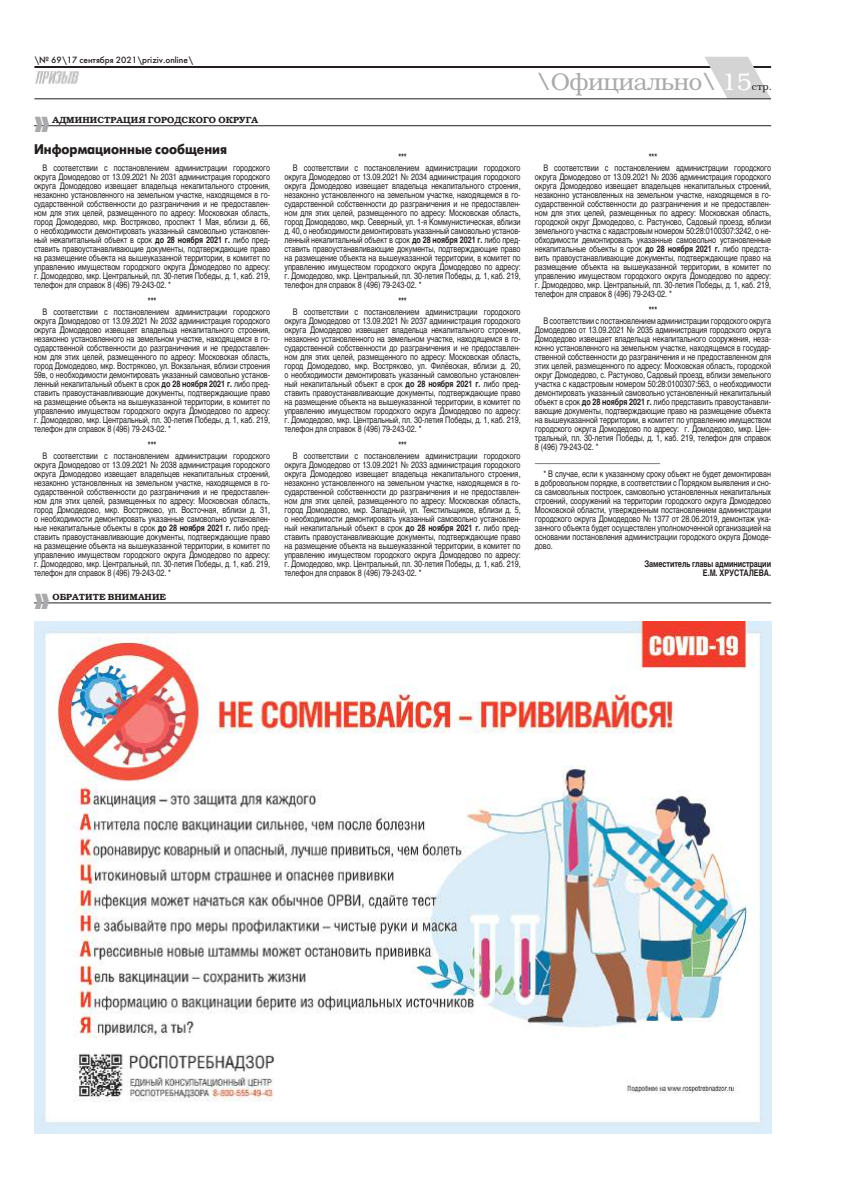
<style>
.page{position:relative;width:842px;height:1191px;background:#fff}
.page>*{position:absolute;margin:0;border:0;box-sizing:border-box;transform-origin:0 0}
.t1{font:24px "Bookman Light ITC";letter-spacing:-.02em;color:#aaaaac}
.t2{font:700 14px "Futura Futuris";color:#241f1f;scale:.9 1}
.t3{font:10px "Bookman Light ITC";color:#241f1f}
.t4{font:9px/9px "Helios VM";letter-spacing:-.01em;color:#241f1f;text-align:justify;scale:.8 1}
.t5{font:700 9px/9px "Helios VM";letter-spacing:-.01em;color:#241f1f;text-align:right;scale:.8 1}
.t6{font:9px "Bookman Demi ITC";letter-spacing:.01em;color:#241f1f}
.t7{font:9px "Futura Futuris";color:#241f1f}
.s1{font-weight:700}
.s2{color:#fff}
</style>
<div class="page">
<hr style="left:34px;top:66px;width:737px;height:2px;background:#241f1f">
<svg style="left:704px;top:57px;width:67px;height:42px"></svg>
<hr style="left:34px;top:99px;width:737px;height:1px;background:#241f1f">
<img style="left:35px;top:70px;width:43px;height:13px">
<hr style="left:34px;top:125px;width:737px;height:1px;background:#241f1f">
<hr style="left:535px;top:463px;width:125px;height:1px;background:#7d7c7e">
<img style="left:34px;top:621px;width:737px;height:512px">
<hr style="left:34px;top:602px;width:737px;height:1px;background:#241f1f">
<svg style="left:35px;top:125px;width:14px;height:2px"></svg>
<svg style="left:35px;top:602px;width:14px;height:2px"></svg>
<p class="t7" style="left:34px;top:57px;width:161px">\№ 69\17 сентября 2021\priziv.online\</p>
<p class="t6" style="left:52px;top:116px;width:207px">АДМИНИСТРАЦИЯ ГОРОДСКОГО ОКРУГА</p>
<h2 class="t2" style="left:34px;top:144px;width:216px">Информационные сообщения</h2>
<p class="t4" style="left:34px;top:164px;width:297px;text-indent:9px">В соответствии с постановлением администрации городского округа Домодедово от 13.09.2021 № 2031 администрация городского округа Домодедово извещает владельца некапитального строения, незаконно установленного на земельном участке, находящемся в го&shy;сударственной собственности до разграничения и не предоставлен&shy;ном для этих целей, размещенного по адресу: Московская область, город Домодедово, мкр. Востряково, проспект 1 Мая, вблизи д. 66, о необходимости демонтировать указанный самовольно установлен&shy;ный некапитальный объект в срок <span class="s1">до 28 ноября 2021 г.</span> либо пред&shy;ставить правоустанавливающие документы, подтверждающие право на размещение объекта на вышеуказанной территории, в комитет по управлению имуществом городского округа Домодедово по адресу: г. Домодедово, мкр. Центральный, пл. 30-летия Победы, д. 1, каб. 219, телефон для справок 8 (496) 79-243-02. *</p>
<p class="t5" style="left:148px;top:297px;width:12px">***</p>
<p class="t4" style="left:34px;top:308px;width:297px;text-indent:9px">В соответствии с постановлением администрации городского округа Домодедово от 13.09.2021 № 2032 администрация городского округа Домодедово извещает владельца некапитального строения, незаконно установленного на земельном участке, находящемся в го&shy;сударственной собственности до разграничения и не предоставлен&shy;ном для этих целей, размещенного по адресу: Московская область, город Домодедово, мкр. Востряково, ул. Вокзальная, вблизи строения 59в, о необходимости демонтировать указанный самовольно установ&shy;ленный некапитальный объект в срок <span class="s1">до 28 ноября 2021 г.</span> либо пред&shy;ставить правоустанавливающие документы, подтверждающие право на размещение объекта на вышеуказанной территории, в комитет по управлению имуществом городского округа Домодедово по адресу: г. Домодедово, мкр. Центральный, пл. 30-летия Победы, д. 1, каб. 219, телефон для справок 8 (496) 79-243-02. *</p>
<p class="t5" style="left:148px;top:441px;width:12px">***</p>
<p class="t4" style="left:34px;top:452px;width:297px;text-indent:9px">В соответствии с постановлением администрации городского округа Домодедово от 13.09.2021 № 2038 администрация городского округа Домодедово извещает владельцев некапитальных строений, незаконно установленных на земельном участке, находящемся в го&shy;сударственной собственности до разграничения и не предоставлен&shy;ном для этих целей, размещенных по адресу: Московская область, город Домодедово, мкр. Востряково, ул. Восточная, вблизи д. 31, о необходимости демонтировать указанные самовольно установлен&shy;ные некапитальные объекты в срок <span class="s1">до 28 ноября 2021 г.</span> либо пред&shy;ставить правоустанавливающие документы, подтверждающие право на размещение объекта на вышеуказанной территории, в комитет по управлению имуществом городского округа Домодедово по адресу: г. Домодедово, мкр. Центральный, пл. 30-летия Победы, д. 1, каб. 219, телефон для справок 8 (496) 79-243-02. *</p>
<p class="t6" style="left:52px;top:593px;width:115px">ОБРАТИТЕ ВНИМАНИЕ</p>
<h1 class="t1" style="left:536px;top:72px;width:217px">\Официально\ <span class="s2">15</span></h1>
<p class="t3" style="left:752px;top:82px;width:22px">стр.</p>
<p class="t5" style="left:398px;top:153px;width:12px">***</p>
<p class="t4" style="left:284px;top:164px;width:297px;text-indent:9px">В соответствии с постановлением администрации городского округа Домодедово от 13.09.2021 № 2034 администрация городского округа Домодедово извещает владельца некапитального строения, незаконно установленного на земельном участке, находящемся в го&shy;сударственной собственности до разграничения и не предоставлен&shy;ном для этих целей, размещенного по адресу: Московская область, город Домодедово, мкр. Северный, ул. 1-я Коммунистическая, вблизи д. 40, о необходимости демонтировать указанный самовольно установ&shy;ленный некапитальный объект в срок <span class="s1">до 28 ноября 2021 г.</span> либо пред&shy;ставить правоустанавливающие документы, подтверждающие право на размещение объекта на вышеуказанной территории, в комитет по управлению имуществом городского округа Домодедово по адресу: г. Домодедово, мкр. Центральный, пл. 30-летия Победы, д. 1, каб. 219, телефон для справок 8 (496) 79-243-02. *</p>
<p class="t5" style="left:398px;top:297px;width:12px">***</p>
<p class="t4" style="left:284px;top:308px;width:297px;text-indent:9px">В соответствии с постановлением администрации городского округа Домодедово от 13.09.2021 № 2037 администрация городского округа Домодедово извещает владельца некапитального строения, незаконно установленного на земельном участке, находящемся в го&shy;сударственной собственности до разграничения и не предоставлен&shy;ном для этих целей, размещенного по адресу: Московская область, город Домодедово, мкр. Востряково, ул. Филёвская, вблизи д. 20, о необходимости демонтировать указанный самовольно установлен&shy;ный некапитальный объект в срок <span class="s1">до 28 ноября 2021 г.</span> либо пред&shy;ставить правоустанавливающие документы, подтверждающие право на размещение объекта на вышеуказанной территории, в комитет по управлению имуществом городского округа Домодедово по адресу: г. Домодедово, мкр. Центральный, пл. 30-летия Победы, д. 1, каб. 219, телефон для справок 8 (496) 79-243-02. *</p>
<p class="t5" style="left:398px;top:441px;width:12px">***</p>
<p class="t4" style="left:284px;top:452px;width:297px;text-indent:9px">В соответствии с постановлением администрации городского округа Домодедово от 13.09.2021 № 2033 администрация городского округа Домодедово извещает владельца некапитального строения, незаконно установленного на земельном участке, находящемся в го&shy;сударственной собственности до разграничения и не предоставлен&shy;ном для этих целей, размещенного по адресу: Московская область, город Домодедово, мкр. Западный, ул. Текстильщиков, вблизи д. 5, о необходимости демонтировать указанный самовольно установлен&shy;ный некапитальный объект в срок <span class="s1">до 28 ноября 2021 г.</span> либо пред&shy;ставить правоустанавливающие документы, подтверждающие право на размещение объекта на вышеуказанной территории, в комитет по управлению имуществом городского округа Домодедово по адресу: г. Домодедово, мкр. Центральный, пл. 30-летия Победы, д. 1, каб. 219, телефон для справок 8 (496) 79-243-02. *</p>
<p class="t5" style="left:649px;top:153px;width:12px">***</p>
<p class="t4" style="left:535px;top:164px;width:297px;text-indent:9px">В соответствии с постановлением администрации городского округа Домодедово от 13.09.2021 № 2036 администрация городского округа Домодедово извещает владельцев некапитальных строений, незаконно установленных на земельном участке, находящемся в го&shy;сударственной собственности до разграничения и не предоставлен&shy;ном для этих целей, размещенных по адресу: Московская область, городской округ Домодедово, с. Растуново, Садовый проезд, вблизи земельного участка с кадастровым номером 50:28:0100307:3242, о не&shy;обходимости демонтировать указанные самовольно установленные некапитальные объекты в срок <span class="s1">до 28 ноября 2021 г.</span> либо предста&shy;вить правоустанавливающие документы, подтверждающие право на размещение объекта на вышеуказанной территории, в комитет по управлению имуществом городского округа Домодедово по адресу: г. Домодедово, мкр. Центральный, пл. 30-летия Победы, д. 1, каб. 219, телефон для справок 8 (496) 79-243-02. *</p>
<p class="t5" style="left:649px;top:306px;width:12px">***</p>
<p class="t4" style="left:535px;top:317px;width:297px;text-indent:9px">В соответствии с постановлением администрации городского округа Домодедово от 13.09.2021 № 2035 администрация городского округа Домодедово извещает владельца некапитального сооружения, неза&shy;конно установленного на земельном участке, находящемся в государ&shy;ственной собственности до разграничения и не предоставленном для этих целей, размещенного по адресу: Московская область, городской округ Домодедово, с. Растуново, Садовый проезд, вблизи земельного участка с кадастровым номером 50:28:0100307:563, о необходимости демонтировать указанный самовольно установленный некапитальный объект в срок <span class="s1">до 28 ноября 2021 г.</span> либо представить правоустанавли&shy;вающие документы, подтверждающие право на размещение объекта на вышеуказанной территории, в комитет по управлению имуществом городского округа Домодедово по адресу: г. Домодедово, мкр. Цен&shy;тральный, пл. 30-летия Победы, д. 1, каб. 219, телефон для справок 8 (496) 79-243-02. *</p>
<p class="t4" style="left:535px;top:470px;width:297px;text-indent:9px">* В случае, если к указанному сроку объект не будет демонтирован в добровольном порядке, в соответствии с Порядком выявления и сно&shy;са самовольных построек, самовольно установленных некапитальных строений, сооружений на территории городского округа Домодедово Московской области, утвержденным постановлением администрации городского округа Домодедово № 1377 от 28.06.2019, демонтаж ука&shy;занного объекта будет осуществлен уполномоченной организацией на основании постановления администрации городского округа Домоде&shy;дово.</p>
<p class="t5" style="left:644px;top:560px;width:160px">Заместитель главы администрации<br>Е.М. ХРУСТАЛЕВА.</p>
</div>
